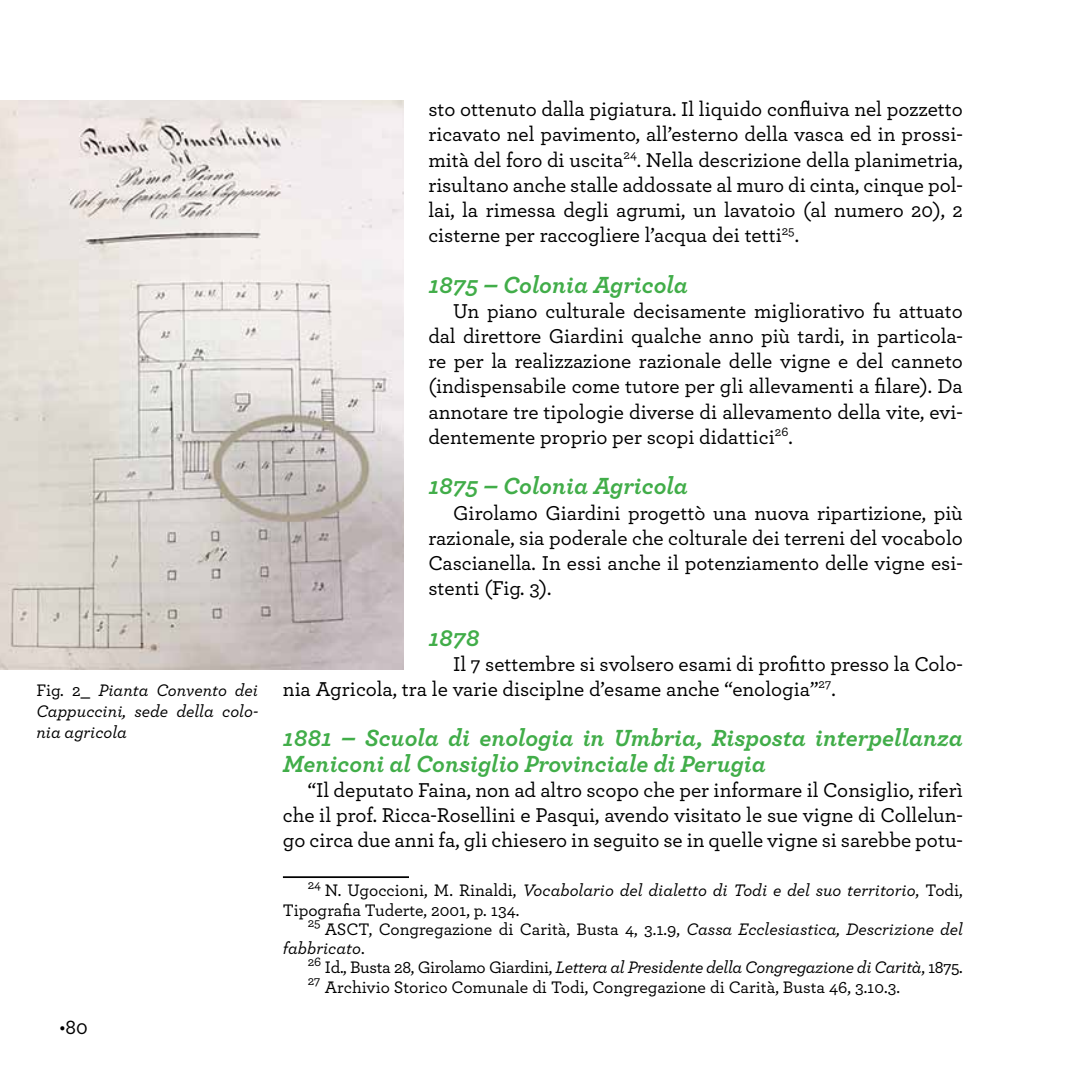
<style>
.page{position:relative;width:1092px;height:1092px;background:#fff}
.page>*{position:absolute;margin:0;border:0;box-sizing:border-box;transform-origin:0 0}
.t1{font:italic 700 24.5px/25.2px "Archer";color:#41ad49}
.t2{font:500 21px/25.2px "Archer";color:#000;text-align:justify}
.t3{font:500 17.5px/19.2px "Archer";color:#000}
.t4{font:italic 500 17.5px/21px "Archer";color:#000}
.s1{font-style:normal}
.s2{font-style:italic}
</style>
<div class="page">
<hr style="left:283px;top:876px;width:126px;height:2px;background:#000">
<img style="left:0;top:100px;width:403px;height:570px">
<p class="t4" style="left:36px;top:678px;width:223px;text-align:justify"><span class="s1">Fig. 2_</span> Pianta Convento dei Cappuccini, sede della colo&shy;nia agricola</p>
<p class="t2" style="left:60px;top:1013px;width:30px">•80</p>
<p class="t2" style="left:428px;top:95px;width:536px">sto ottenuto dalla pigiatura. Il liquido confluiva nel pozzetto ricavato nel pavimento, all’esterno della vasca ed in prossi&shy;mità del foro di uscita<sup>24</sup>. Nella descrizione della planimetria, risultano anche stalle addossate al muro di cinta, cinque pol&shy;lai, la rimessa degli agrumi, un lavatoio (al numero 20), 2 cisterne per raccogliere l’acqua dei tetti<sup>25</sup>.</p>
<p class="t1" style="left:428px;top:270px;width:261px">1875 – Colonia Agricola</p>
<p class="t2" style="left:428px;top:297px;width:536px;text-indent:25px">Un piano culturale decisamente migliorativo fu attuato dal direttore Giardini qualche anno più tardi, in particola&shy;re per la realizzazione razionale delle vigne e del canneto (indispensabile come tutore per gli allevamenti a filare). Da annotare tre tipologie diverse di allevamento della vite, evi&shy;dentemente proprio per scopi didattici<sup>26</sup>.</p>
<p class="t1" style="left:428px;top:471px;width:261px">1875 – Colonia Agricola</p>
<p class="t2" style="left:428px;top:499px;width:536px;text-indent:25px">Girolamo Giardini progettò una nuova ripartizione, più razionale, sia poderale che colturale dei terreni del vocabolo Cascianella. In essi anche il potenziamento delle vigne esi&shy;stenti (Fig. 3).</p>
<p class="t1" style="left:428px;top:623px;width:52px">1878</p>
<p class="t2" style="left:283px;top:650px;width:681px;text-indent:170px">Il 7 settembre si svolsero esami di profitto presso la Colo&shy;nia Agricola, tra le varie disciplne d’esame anche “enologia”<sup>27</sup>.</p>
<p class="t1" style="left:283px;top:723px;width:681px">1881 – Scuola di enologia in Umbria, Risposta interpellanza<br>Meniconi al Consiglio Provinciale di Perugia</p>
<p class="t2" style="left:283px;top:776px;width:681px;text-indent:25px">“Il deputato Faina, non ad altro scopo che per informare il Consiglio, riferì che il prof. Ricca-Rosellini e Pasqui, avendo visitato le sue vigne di Collelun&shy;go circa due anni fa, gli chiesero in seguito se in quelle vigne si sarebbe potu-</p>
<p class="t3" style="left:283px;top:880px;width:681px;text-indent:25px"><sup>24</sup> N. Ugoccioni, M. Rinaldi, <span class="s2">Vocabolario del dialetto di Todi e del suo territorio</span>, Todi,<br>Tipografia Tuderte, 2001, p. 134.</p>
<p class="t4" style="left:283px;top:918px;width:681px;line-height:19.2px;text-indent:25px"><sup>25</sup> <span class="s1">ASCT, Congregazione di Carità, Busta 4, 3.1.9,</span> Cassa Ecclesiastica, Descrizione del fabbricato<span class="s1">.</span></p>
<p class="t3" style="left:308px;top:957px;width:656px"><sup>26</sup> Id., Busta 28, Girolamo Giardini, <span class="s2">Lettera al Presidente della Congregazione di Carità</span>, 1875.<br><sup>27</sup> Archivio Storico Comunale di Todi, Congregazione di Carità, Busta 46, 3.10.3.</p>
</div>
